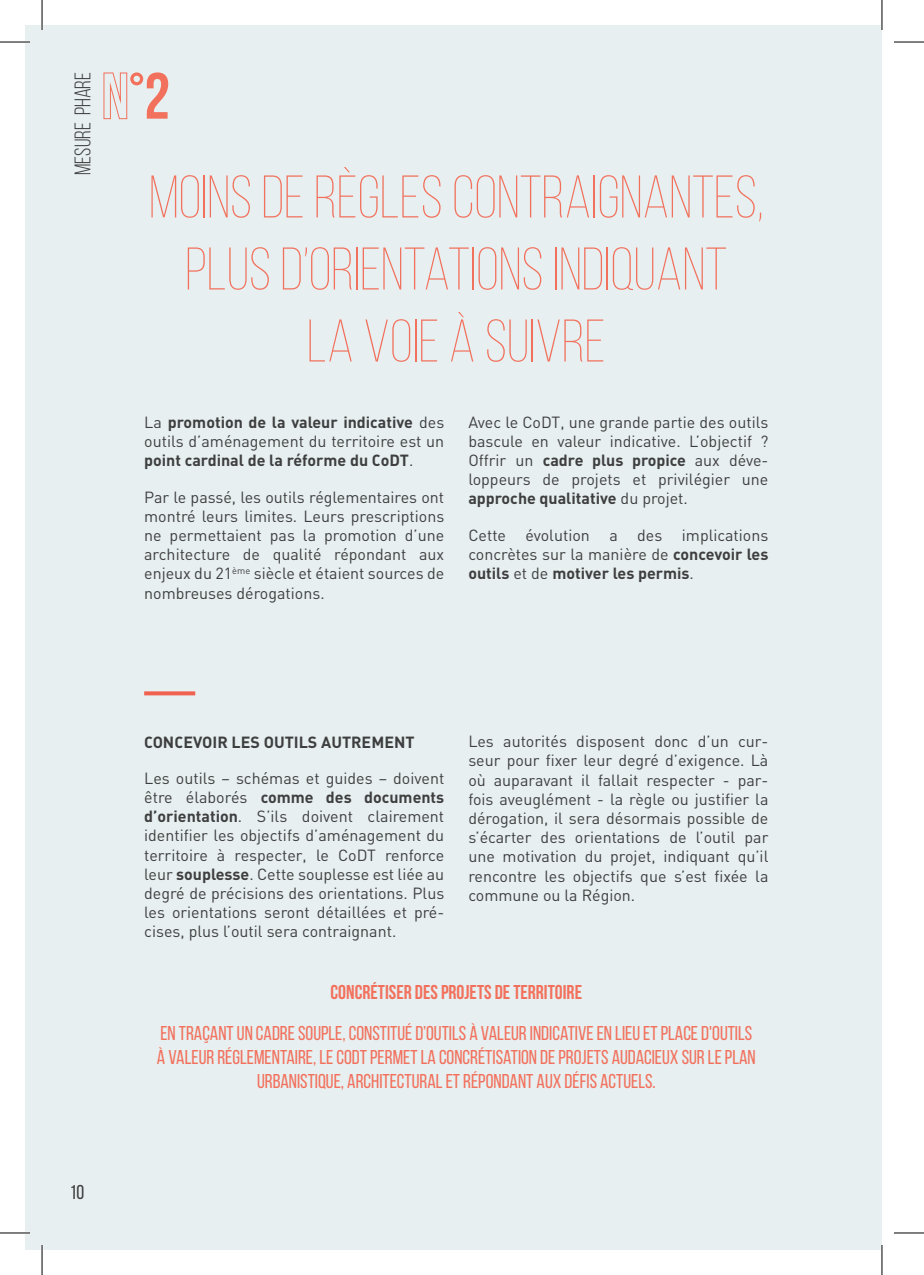
<style>
.page{position:relative;width:924px;height:1275px;background:#fff}
.page>*{position:absolute;margin:0;border:0;box-sizing:border-box;transform-origin:0 0}
.t1{font:700 65.2px "Bebas Neue";color:#f2715d}
.t2{font:300 60px/72px "Bebas Neue";color:#f2715d;text-align:center}
.t3{font:22.4px "Bebas Neue";color:#3e3e3f}
.t4{font:20px/24px "Bebas Neue";color:#f2715d;text-align:center}
.t5{font:700 20px "Bebas Neue";color:#f2715d}
.t6{font:20px "Bebas Neue";color:#3e3e3f}
.t7{font:16px/19.2px "DIN";color:#3e3e3f;text-align:justify}
.t8{font:700 16px/19.2px "DIN";color:#3e3e3f;text-align:justify}
.s1{font-weight:400}
.s2{font-weight:700}
</style>
<div class="page">
<div style="left:25px;top:25px;width:856px;height:1225px;background:#e7eff0"></div>
<svg style="left:103px;top:72px;width:24px;height:47px"></svg>
<svg style="left:144px;top:691px;width:51px;height:4px"></svg>
<hr style="left:0;top:41px;width:30px;height:2px;background:#fff">
<hr style="left:0;top:1231px;width:30px;height:3px;background:#fff">
<hr style="left:41px;top:0;width:2px;height:30px;background:#fff">
<hr style="left:41px;top:1245px;width:2px;height:30px;background:#fff">
<hr style="left:880px;top:0;width:2px;height:30px;background:#fff">
<hr style="left:880px;top:1245px;width:2px;height:30px;background:#fff">
<hr style="left:0;top:42px;width:30px;height:1px;background:#000">
<hr style="left:893px;top:42px;width:30px;height:1px;background:#000">
<hr style="left:0;top:1232px;width:30px;height:1px;background:#000">
<hr style="left:893px;top:1232px;width:30px;height:1px;background:#000">
<hr style="left:42px;top:0;width:1px;height:30px;background:#000">
<hr style="left:42px;top:1245px;width:1px;height:30px;background:#000">
<hr style="left:881px;top:0;width:1px;height:30px;background:#000">
<hr style="left:881px;top:1245px;width:1px;height:30px;background:#000">
<h3 class="t3" style="left:71px;top:175px;width:104px;rotate:-90deg">Mesure phare</h3>
<h1 class="t1" style="left:129px;top:60px;width:42px">°2</h1>
<h2 class="t2" style="left:149px;top:161px;width:615px">MOINS DE RÈGLES CONTRAIGNANTES,<br>PLUS D’ORIENTATIONS INDIQUANT<br>LA VOIE À SUIVRE</h2>
<p class="t8" style="left:144px;top:412px;width:301px"><span class="s1">La</span> promotion de la valeur indicative <span class="s1">des outils d’aménagement du territoire est un </span>point cardinal de la réforme du CoDT<span class="s1">.</span></p>
<p class="t7" style="left:144px;top:487px;width:301px">Par le passé, les outils réglementaires ont montré leurs limites. Leurs prescriptions ne permettaient pas la promotion d’une architecture de qualité répondant aux enjeux du 21<sup>ème</sup> siècle et étaient sources de nombreuses dérogations.</p>
<p class="t7" style="left:468px;top:412px;width:301px">Avec le CoDT, une grande partie des outils bascule en valeur indicative. L’objectif ?<br>Offrir un <span class="s2">cadre plus propice</span> aux déve&shy;loppeurs de projets et privilégier une <span class="s2">approche qualitative</span> du projet.</p>
<p class="t7" style="left:468px;top:525px;width:301px">Cette évolution a des implications concrètes sur la manière de <span class="s2">concevoir les outils</span> et de <span class="s2">motiver les permis</span>.</p>
<p class="t8" style="left:144px;top:731px;width:272px">CONCEVOIR LES OUTILS AUTREMENT</p>
<p class="t7" style="left:144px;top:768px;width:301px">Les outils – schémas et guides – doivent être élaborés <span class="s2">comme des documents d’orientation</span>. S’ils doivent clairement identifier les objectifs d’aménagement du territoire à respecter, le CoDT renforce leur <span class="s2">souplesse</span>. Cette souplesse est liée au degré de précisions des orientations. Plus les orientations seront détaillées et pré&shy;cises, plus l’outil sera contraignant.</p>
<p class="t7" style="left:468px;top:731px;width:301px">Les autorités disposent donc d’un cur&shy;seur pour fixer leur degré d’exigence. Là où auparavant il fallait respecter - par&shy;fois aveuglément - la règle ou justifier la dérogation, il sera désormais possible de s’écarter des orientations de l’outil par une motivation du projet, indiquant qu’il rencontre les objectifs que s’est fixée la commune ou la Région.</p>
<p class="t6" style="left:70px;top:1181px;width:16px">10</p>
<p class="t5" style="left:330px;top:981px;width:253px">CONCRÉTISER DES PROJETS DE TERRITOIRE</p>
<p class="t4" style="left:157px;top:1021px;width:600px">EN TRAÇANT UN CADRE SOUPLE, CONSTITUÉ D’OUTILS À VALEUR INDICATIVE EN LIEU ET PLACE D'OUTILS<br>À VALEUR RÉGLEMENTAIRE, LE CODT PERMET LA CONCRÉTISATION DE PROJETS AUDACIEUX SUR LE PLAN<br>URBANISTIQUE, ARCHITECTURAL ET RÉPONDANT AUX DÉFIS ACTUELS.</p>
</div>
